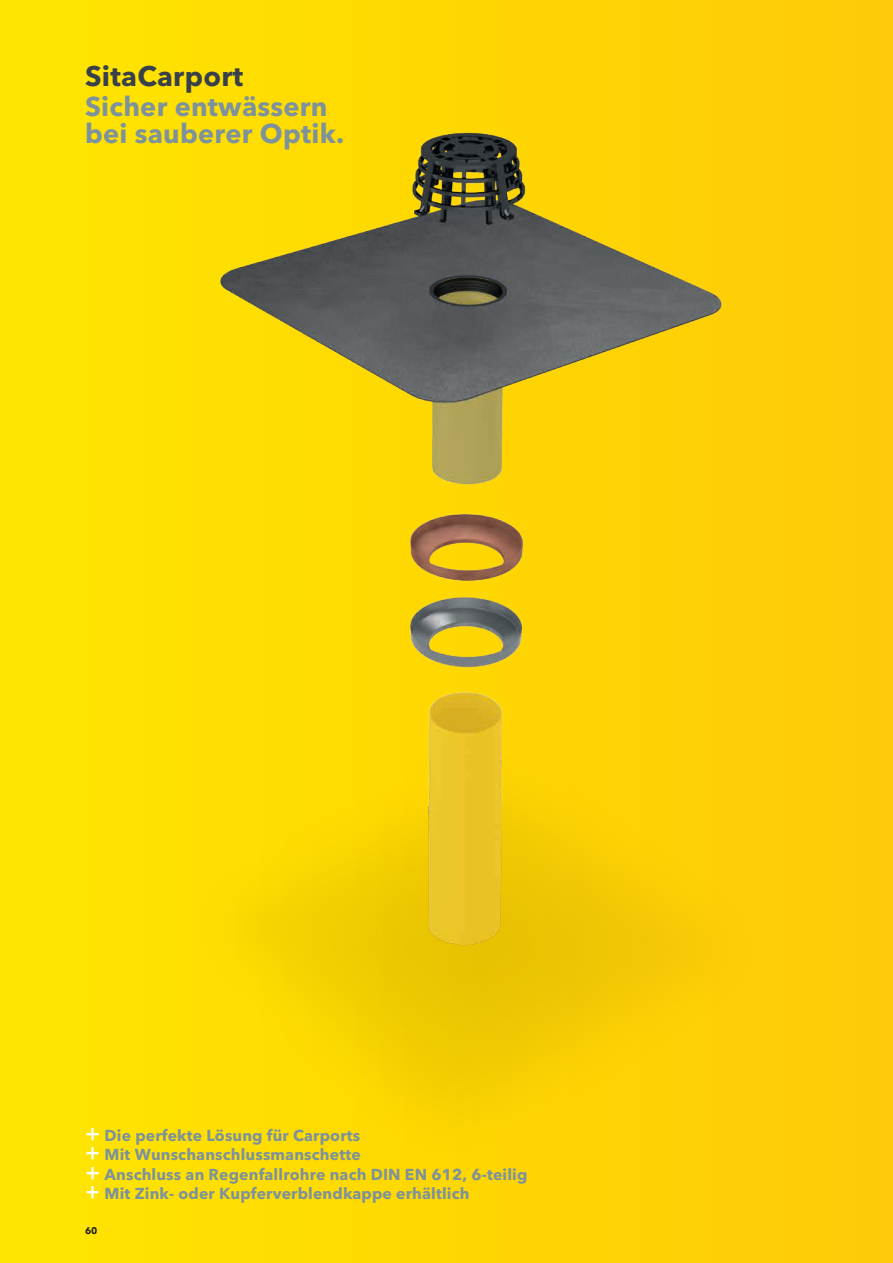
<style>
.page{position:relative;width:893px;height:1263px;background:#fff}
.page>*{position:absolute;margin:0;border:0;box-sizing:border-box;transform-origin:0 0}
.t1{font:700 28.05px "Avenir Next W1 G";letter-spacing:.01em;color:#38404a}
.t2{font:700 27px/27px "Avenir Next W1 G";letter-spacing:.01em;color:#7d929c}
.t3{font:700 15.75px/19.5px "Avenir Next W1 G";letter-spacing:.01em;color:#7d929c}
.t4{font:700 9.6px "Avenir Next W1 G";color:#231f20}
.s1{font-weight:600;font-size:22.5px;color:#fff}
</style>
<div class="page">
<div style="left:0;top:0;width:893px;height:1263px;background:linear-gradient(to right,#ffe600,#feca08)"></div>
<img style="left:52px;top:46px;width:817px;height:1187px">
<h1 class="t1" style="left:85px;top:59px;width:160px">SitaCarport</h1>
<h2 class="t2" style="left:85px;top:93px;width:261px">Sicher entwässern bei sauberer Optik.</h2>
<p class="t3" style="left:85px;top:1125px;width:444px"><span class="s1">+</span> Die perfekte Lösung für Carports<br><span class="s1">+</span> Mit Wunschanschlussmanschette<br><span class="s1">+</span> Anschluss an Regenfallrohre nach DIN EN 612, 6-teilig <span class="s1">+</span> Mit Zink- oder Kupferverblendkappe erhältlich</p>
<p class="t4" style="left:85px;top:1224px;width:14px">60</p>
</div>
